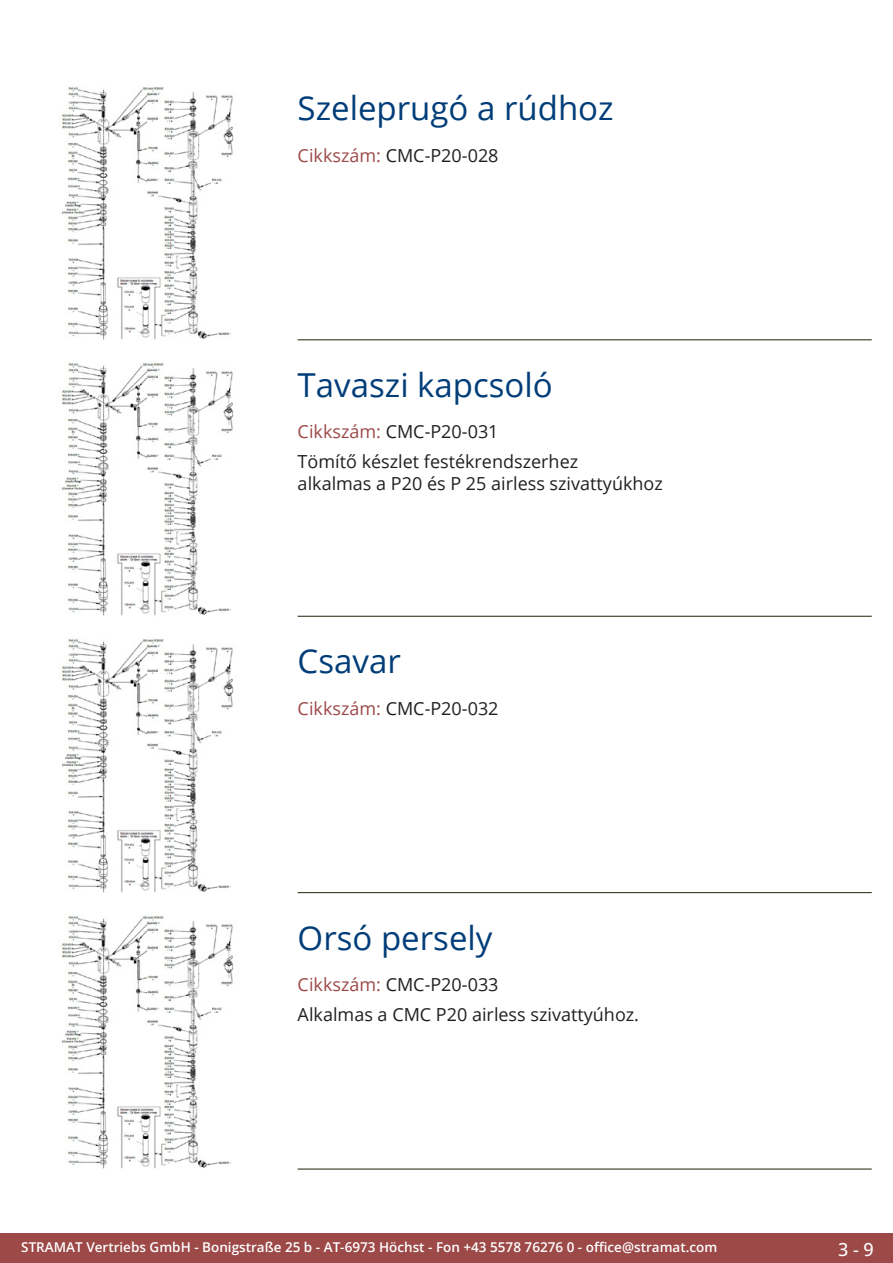
<style>
.page{position:relative;width:893px;height:1263px;background:#fff}
.page>*{position:absolute;margin:0;border:0;box-sizing:border-box;transform-origin:0 0}
.Produkttitel{font:33px "Open Sans";color:#003d78}
.Beschreibung_Text{font:18px/21.6px "Open Sans";color:#231f20}
.TechDaten_Überschrif{font:18px "Open Sans";color:#231f20}
.t1{font:500 18px "Open Sans";color:#fff}
.t2{font:600 13.5px "Open Sans";color:#fff}
.s1{color:#9c4948}
</style>
<div class="page">
<div style="left:0;top:1233px;width:893px;height:30px;background:#9c4948"></div>
<hr style="left:298px;top:340px;width:574px;height:1px;background:#201d08">
<hr style="left:298px;top:616px;width:574px;height:1px;background:#201d08">
<hr style="left:298px;top:892px;width:574px;height:1px;background:#201d08">
<hr style="left:298px;top:1169px;width:574px;height:1px;background:#201d08">
<img style="left:61px;top:87px;width:173px;height:253px">
<img style="left:61px;top:363px;width:173px;height:253px">
<img style="left:61px;top:639px;width:173px;height:254px">
<img style="left:61px;top:916px;width:173px;height:253px">
<p class="Produkttitel" style="left:298px;top:86px;width:318px">Szeleprugó a rúdhoz</p>
<p class="TechDaten_Überschrif" style="left:298px;top:143px;width:202px"><span class="s1">Cikkszám:</span> CMC-P20-028</p>
<p class="Produkttitel" style="left:298px;top:362px;width:257px">Tavaszi kapcsoló</p>
<p class="TechDaten_Überschrif" style="left:298px;top:420px;width:202px"><span class="s1">Cikkszám:</span> CMC-P20-031</p>
<p class="Beschreibung_Text" style="left:298px;top:450px;width:367px">Tömítő készlet festékrendszerhez<br>alkalmas a P20 és P 25 airless szivattyúkhoz</p>
<p class="Produkttitel" style="left:298px;top:638px;width:105px">Csavar</p>
<p class="TechDaten_Überschrif" style="left:298px;top:696px;width:202px"><span class="s1">Cikkszám:</span> CMC-P20-032</p>
<p class="Produkttitel" style="left:298px;top:915px;width:196px">Orsó persely</p>
<p class="TechDaten_Überschrif" style="left:298px;top:972px;width:202px"><span class="s1">Cikkszám:</span> CMC-P20-033</p>
<p class="Beschreibung_Text" style="left:298px;top:1003px;width:343px">Alkalmas a CMC P20 airless szivattyúhoz.</p>
<p class="t2" style="left:21px;top:1238px;width:698px">STRAMAT Vertriebs GmbH - Bonigstraße 25 b - AT-6973 Höchst - Fon +43 5578 76276 0 - office@stramat.com</p>
<p class="t1" style="left:838px;top:1237px;width:37px">3 - 9</p>
</div>
